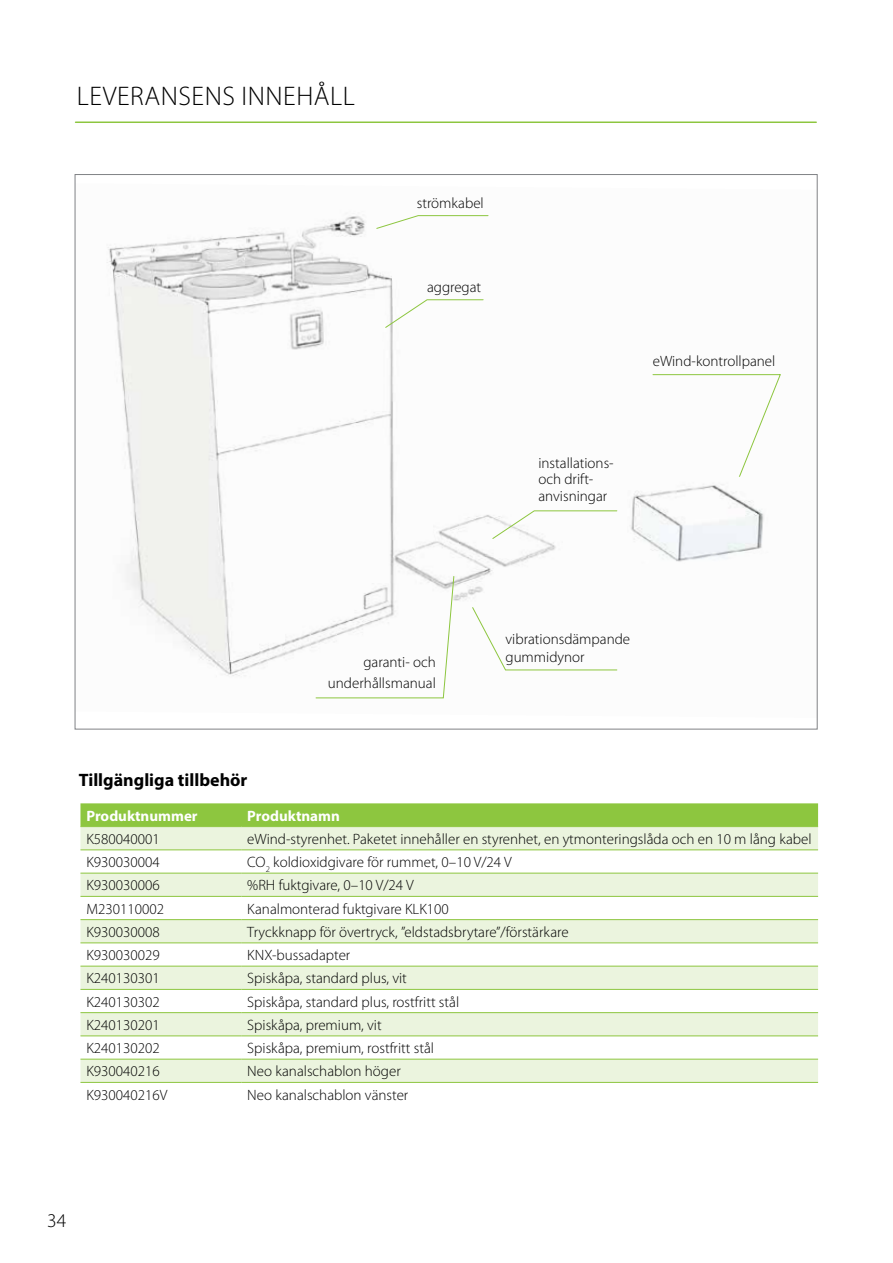
<style>
.page{position:relative;width:893px;height:1263px;background:#fff}
.page>*{position:absolute;margin:0;border:0;box-sizing:border-box;transform-origin:0 0}
.t1{font:300 27px "Myriad Pro";letter-spacing:.02em;color:#000}
.t2{font:300 19.5px "Myriad Pro";color:#000}
.t3{font:700 18px "Myriad Pro";color:#000}
.t4{font:300 15px/16.5px "Myriad Pro";color:#000}
.t5{font:700 15px "Myriad Pro";color:#fff}
</style>
<div class="page">
<hr style="left:76px;top:121px;width:740px;height:2px;background:#8dc63f">
<img style="left:107px;top:216px;width:449px;height:460px">
<svg style="left:315px;top:576px;width:140px;height:123px"></svg>
<svg style="left:492px;top:510px;width:126px;height:29px"></svg>
<svg style="left:376px;top:215px;width:113px;height:14px"></svg>
<svg style="left:385px;top:299px;width:99px;height:29px"></svg>
<svg style="left:472px;top:607px;width:146px;height:64px"></svg>
<svg style="left:652px;top:374px;width:129px;height:103px"></svg>
<img style="left:630px;top:484px;width:134px;height:78px">
<div style="left:80px;top:803px;width:738px;height:23px;background:#8dc63f"></div>
<svg style="left:80px;top:827px;width:738px;height:255px;fill:#ebf4de"></svg>
<hr style="left:80px;top:826px;width:161px;height:1px;background:#8dc63f">
<hr style="left:241px;top:826px;width:577px;height:1px;background:#8dc63f">
<hr style="left:80px;top:849px;width:161px;height:1px;background:#8dc63f">
<hr style="left:241px;top:849px;width:577px;height:1px;background:#8dc63f">
<hr style="left:80px;top:873px;width:161px;height:1px;background:#8dc63f">
<hr style="left:241px;top:873px;width:577px;height:1px;background:#8dc63f">
<hr style="left:80px;top:896px;width:161px;height:1px;background:#8dc63f">
<hr style="left:241px;top:896px;width:577px;height:1px;background:#8dc63f">
<hr style="left:80px;top:919px;width:161px;height:1px;background:#8dc63f">
<hr style="left:241px;top:919px;width:577px;height:1px;background:#8dc63f">
<hr style="left:80px;top:942px;width:161px;height:1px;background:#8dc63f">
<hr style="left:241px;top:942px;width:577px;height:1px;background:#8dc63f">
<hr style="left:80px;top:966px;width:161px;height:1px;background:#8dc63f">
<hr style="left:241px;top:966px;width:577px;height:1px;background:#8dc63f">
<hr style="left:80px;top:989px;width:161px;height:1px;background:#8dc63f">
<hr style="left:241px;top:989px;width:577px;height:1px;background:#8dc63f">
<hr style="left:80px;top:1012px;width:161px;height:1px;background:#8dc63f">
<hr style="left:241px;top:1012px;width:577px;height:1px;background:#8dc63f">
<hr style="left:80px;top:1035px;width:161px;height:1px;background:#8dc63f">
<hr style="left:241px;top:1035px;width:577px;height:1px;background:#8dc63f">
<hr style="left:80px;top:1059px;width:161px;height:1px;background:#8dc63f">
<hr style="left:241px;top:1059px;width:577px;height:1px;background:#8dc63f">
<hr style="left:80px;top:1082px;width:161px;height:1px;background:#8dc63f">
<hr style="left:241px;top:1082px;width:577px;height:1px;background:#8dc63f">
<h1 class="t1" style="left:77px;top:80px;width:280px">LEVERANSENS INNEHÅLL</h1>
<p class="t4" style="left:417px;top:194px;width:69px">strömkabel</p>
<p class="t4" style="left:427px;top:278px;width:56px">aggregat</p>
<p class="t4" style="left:538px;top:454px;width:77px">installations&shy;och drift&shy;anvisningar</p>
<p class="t4" style="left:653px;top:353px;width:124px">eWind-kontrollpanel</p>
<p class="t4" style="left:328px;top:652px;width:109px;line-height:21px;text-align:right">garanti- och underhållsmanual</p>
<p class="t4" style="left:505px;top:630px;width:126px;line-height:18px">vibrationsdämpande gummidynor</p>
<p class="t3" style="left:79px;top:768px;width:170px">Tillgängliga tillbehör</p>
<p class="t5" style="left:86px;top:806px;width:113px">Produktnummer</p>
<p class="t5" style="left:247px;top:806px;width:94px">Produktnamn</p>
<p class="t4" style="left:86px;top:830px;width:75px">K580040001</p>
<p class="t4" style="left:247px;top:830px;width:566px">eWind-styrenhet. Paketet innehåller en styrenhet, en ytmonteringslåda och en 10 m lång kabel</p>
<p class="t4" style="left:86px;top:854px;width:75px">K930030004</p>
<p class="t4" style="left:247px;top:854px;width:266px">CO<sub>2</sub> koldioxidgivare för rummet, 0–10 V/24 V</p>
<p class="t4" style="left:86px;top:877px;width:75px">K930030006</p>
<p class="t4" style="left:247px;top:877px;width:168px">%RH fuktgivare, 0–10 V/24 V</p>
<p class="t4" style="left:86px;top:900px;width:79px">M230110002</p>
<p class="t4" style="left:247px;top:900px;width:203px">Kanalmonterad fuktgivare KLK100</p>
<p class="t4" style="left:86px;top:923px;width:75px">K930030008</p>
<p class="t4" style="left:247px;top:923px;width:323px">Tryckknapp för övertryck, ”eldstadsbrytare”/förstärkare</p>
<p class="t4" style="left:86px;top:947px;width:75px">K930030029</p>
<p class="t4" style="left:247px;top:947px;width:105px">KNX-bussadapter</p>
<p class="t4" style="left:86px;top:970px;width:75px">K240130301</p>
<p class="t4" style="left:247px;top:970px;width:161px">Spiskåpa, standard plus, vit</p>
<p class="t4" style="left:86px;top:993px;width:75px">K240130302</p>
<p class="t4" style="left:247px;top:993px;width:213px">Spiskåpa, standard plus, rostfritt stål</p>
<p class="t4" style="left:86px;top:1016px;width:75px">K240130201</p>
<p class="t4" style="left:247px;top:1016px;width:136px">Spiskåpa, premium, vit</p>
<p class="t4" style="left:86px;top:1040px;width:75px">K240130202</p>
<p class="t4" style="left:247px;top:1040px;width:188px">Spiskåpa, premium, rostfritt stål</p>
<p class="t4" style="left:86px;top:1063px;width:75px">K930040216</p>
<p class="t4" style="left:247px;top:1063px;width:155px">Neo kanalschablon höger</p>
<p class="t4" style="left:86px;top:1086px;width:82px">K930040216V</p>
<p class="t4" style="left:247px;top:1086px;width:163px">Neo kanalschablon vänster</p>
<h2 class="t2" style="left:47px;top:1208px;width:21px">34</h2>
</div>
